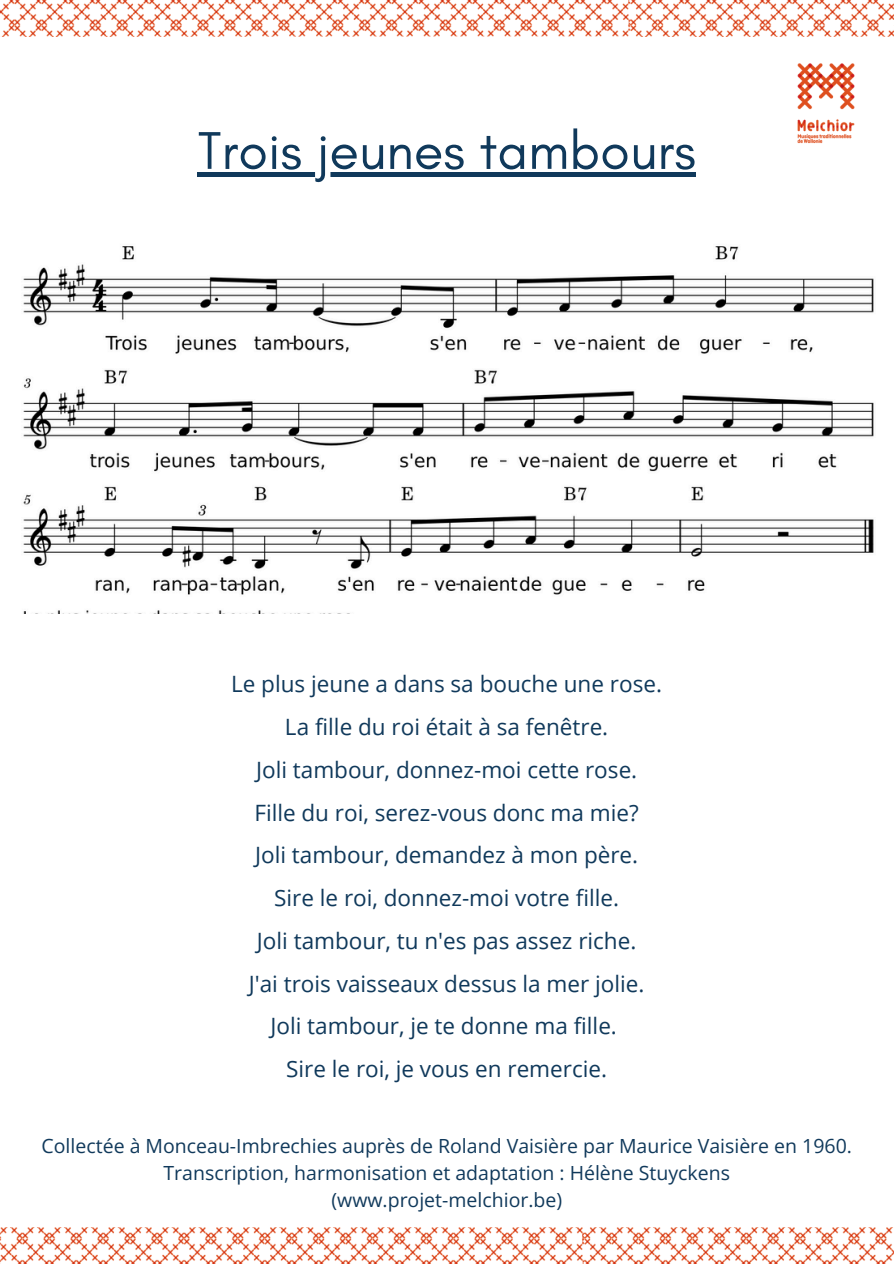
<style>
.page{position:relative;width:894px;height:1264px;background:#fff}
.page>*{position:absolute;margin:0;border:0;box-sizing:border-box;transform-origin:0 0}
.t1{font:54px "Glacial Indifference";color:#10395b}
.t2{font:22.5px "Open Sans";color:#10395b}
.t3{font:19.5px/27px "Open Sans";color:#10395b;text-align:center}
</style>
<div class="page">
<img style="left:0;top:0;width:893px;height:37px">
<img style="left:0;top:1227px;width:893px;height:36px">
<img style="left:757px;top:36px;width:136px;height:108px">
<img style="left:23px;top:246px;width:851px;height:367px">
<div style="left:198px;top:172px;width:497px;height:5px;background:#10395b"></div>
<h2 class="t1" style="left:198px;top:118px;width:499px">Trois jeunes tambours</h2>
<h2 class="t2" style="left:231px;top:668px;width:432px">Le plus jeune a dans sa bouche une rose.</h2>
<h2 class="t2" style="left:285px;top:711px;width:325px">La fille du roi était à sa fenêtre.</h2>
<h2 class="t2" style="left:256px;top:753px;width:382px">Joli tambour, donnez-moi cette rose.</h2>
<h2 class="t2" style="left:254px;top:796px;width:386px">Fille du roi, serez-vous donc ma mie?</h2>
<h2 class="t2" style="left:255px;top:839px;width:384px">Joli tambour, demandez à mon père.</h2>
<h2 class="t2" style="left:274px;top:882px;width:346px">Sire le roi, donnez-moi votre fille.</h2>
<h2 class="t2" style="left:257px;top:924px;width:381px">Joli tambour, tu n'es pas assez riche.</h2>
<h2 class="t2" style="left:249px;top:967px;width:397px">J'ai trois vaisseaux dessus la mer jolie.</h2>
<p class="t2" style="left:270px;top:1010px;width:348px">Joli tambour, je te donne ma fille.</p>
<p class="t2" style="left:286px;top:1053px;width:322px">Sire le roi, je vous en remercie.</p>
<p class="t3" style="left:42px;top:1132px;width:811px">Collectée à Monceau-Imbrechies auprès de Roland Vaisière par Maurice Vaisière en 1960.<br>Transcription, harmonisation et adaptation : Hélène Stuyckens</p>
<p class="t3" style="left:331px;top:1186px;width:232px">(www.projet-melchior.be)</p>
</div>
